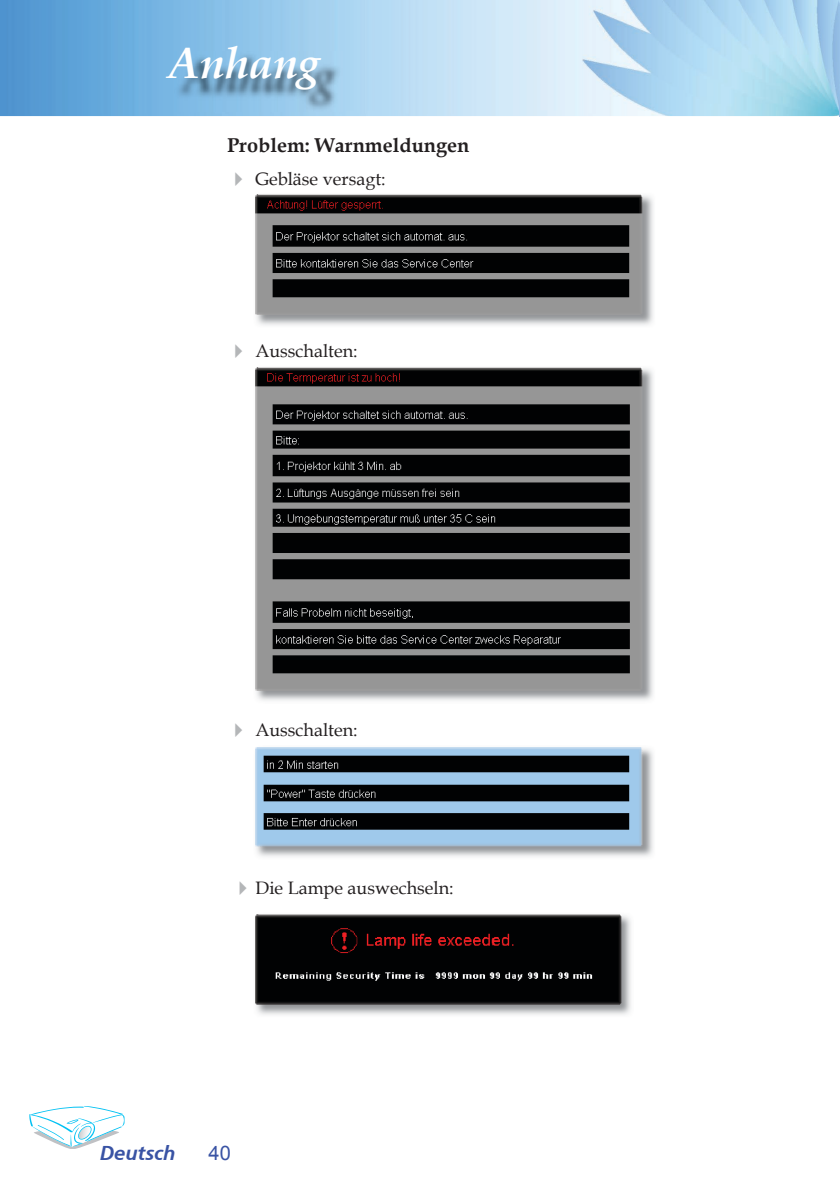
<style>
.page{position:relative;width:840px;height:1191px;background:#fff}
.page>*{position:absolute;margin:0;border:0;box-sizing:border-box;transform-origin:0 0}
.t1{font:italic 700 44px "Book Antiqua";color:#fff}
.t2{font:700 20px "Book Antiqua";color:#231f20}
.t3{font:italic 700 20px "Frutiger";color:#3953a4}
.t4{font:20px "Arial";color:#3953a4}
.t5{font:18px "Book Antiqua";color:#231f20}
.s1{color:#b4b6b8}
</style>
<div class="page">
<img style="left:0;top:0;width:840px;height:116px">
<svg style="left:29px;top:1106px;width:95px;height:43px"></svg>
<img style="left:175px;top:52px;width:167px;height:59px">
<img style="left:256px;top:194px;width:397px;height:131px">
<img style="left:255px;top:195px;width:387px;height:120px">
<img style="left:255px;top:367px;width:398px;height:334px">
<img style="left:255px;top:368px;width:387px;height:322px">
<img style="left:255px;top:748px;width:398px;height:109px">
<img style="left:255px;top:747px;width:387px;height:99px">
<img style="left:255px;top:915px;width:376px;height:100px">
<img style="left:255px;top:914px;width:365px;height:90px">
<h1 class="t1" style="left:168px;top:32px;width:153px">Anhang</h1>
<p class="t2" style="left:227px;top:131px;width:244px">Problem: Warnmeldungen</p>
<p class="t5" style="left:227px;top:167px;width:160px"><span class="s1">✔</span> Gebläse versagt:</p>
<p class="t5" style="left:227px;top:338px;width:132px"><span class="s1">✔</span> Ausschalten:</p>
<p class="t5" style="left:227px;top:718px;width:132px"><span class="s1">✔</span> Ausschalten:</p>
<p class="t5" style="left:231px;top:875px;width:223px"><span class="s1">✔</span>Die Lampe auswechseln:</p>
<p class="t3" style="left:100px;top:1141px;width:77px">Deutsch</p>
<p class="t4" style="left:208px;top:1139px;width:24px">40</p>
</div>
